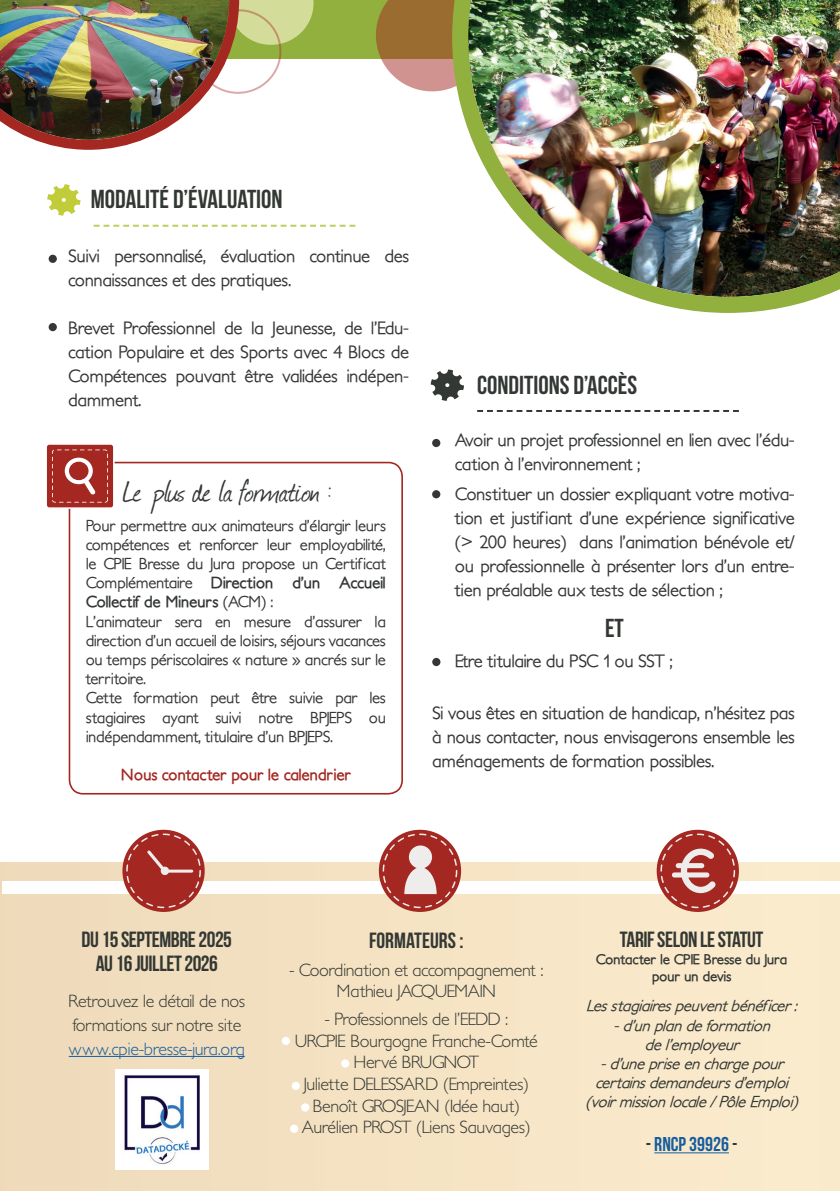
<style>
.page{position:relative;width:840px;height:1191px;background:#fff}
.page>*{position:absolute;margin:0;border:0;box-sizing:border-box;transform-origin:0 0}
.t1{font:35.6px "Journal";letter-spacing:-.01em;color:#343834}
.t2{font:26px "Bebas Neue";color:#343834}
.t3{font:22px/24px "Bebas Neue";letter-spacing:-.02em;color:#343834;text-align:center}
.t4{font:22px "Bebas Neue";color:#343834}
.t5{font:20px "Bebas Neue";color:#175d9e}
.t6{font:500 18px/24px "Petita";letter-spacing:-.02em;color:#343834;text-align:justify}
.t7{font:300 18px/21.6px "Petita";letter-spacing:-.02em;color:#343834;text-align:center}
.t8{font:300 18px "Petita";letter-spacing:-.02em;color:#175d9e}
.t9{font:500 16px/19.2px "Petita";letter-spacing:-.02em;color:#343834}
.t10{font:italic 500 16px/19.2px "Petita";color:#343834;text-align:center}
.t11{font:700 16px "Petita";letter-spacing:-.02em;color:#a42821}
.t12{font:700 14px/16.8px "Petita";letter-spacing:-.02em;color:#343834;text-align:center}
.s1{font-weight:700}
.s2{color:#343834}
</style>
<div class="page">
<div style="left:0;top:0;width:839px;height:59px;background:#92b03d"></div>
<div style="left:1px;top:862px;width:838px;height:328px;background:#f5e4c4"></div>
<div style="left:432px;top:439px;width:8px;height:8px;background:#343834;border-radius:50%"></div>
<div style="left:432px;top:490px;width:8px;height:8px;background:#343834;border-radius:50%"></div>
<svg style="left:477px;top:410px;width:261px;height:2px"></svg>
<svg style="left:430px;top:369px;width:33px;height:32px"></svg>
<hr style="left:69px;top:1056px;width:176px;height:1px;background:#175d9e">
<hr style="left:654px;top:1152px;width:74px;height:1px;background:#175d9e">
<svg style="left:376px;top:0;width:76px;height:92px;background:#b2865d"></svg>
<div style="left:69px;top:462px;width:334px;height:332px;border:2px solid #a42821;border-radius:14px"></div>
<svg style="left:47px;top:444px;width:68px;height:65px;background:#b34c47"></svg>
<div style="left:49px;top:255px;width:8px;height:8px;background:#343834;border-radius:50%"></div>
<div style="left:49px;top:323px;width:8px;height:8px;background:#343834;border-radius:50%"></div>
<svg style="left:94px;top:225px;width:261px;height:2px"></svg>
<svg style="left:47px;top:184px;width:33px;height:32px"></svg>
<div style="left:2px;top:881px;width:837px;height:13px;background:#fff"></div>
<svg style="left:378px;top:829px;width:83px;height:83px"></svg>
<svg style="left:382px;top:833px;width:75px;height:75px;background:#bf6c66"></svg>
<svg style="left:656px;top:829px;width:82px;height:83px"></svg>
<svg style="left:660px;top:833px;width:74px;height:75px;background:#bb615b"></svg>
<svg style="left:122px;top:829px;width:82px;height:83px"></svg>
<svg style="left:126px;top:833px;width:75px;height:75px;background:#b34d45"></svg>
<div style="left:281px;top:1036px;width:9px;height:9px;background:#fff;border-radius:50%"></div>
<div style="left:341px;top:1059px;width:8px;height:8px;background:#fff;border-radius:50%"></div>
<div style="left:291px;top:1081px;width:9px;height:9px;background:#fff;border-radius:50%"></div>
<div style="left:301px;top:1103px;width:8px;height:8px;background:#fff;border-radius:50%"></div>
<img style="left:0;top:0;width:314px;height:150px">
<img style="left:452px;top:0;width:387px;height:313px">
<img style="left:115px;top:1069px;width:94px;height:100px">
<div style="left:290px;top:1124px;width:8px;height:8px;background:#fff;border-radius:50%"></div>
<div style="left:432px;top:658px;width:8px;height:8px;background:#343834;border-radius:50%"></div>
<h2 class="t2" style="left:91px;top:185px;width:193px">MODALITÉ D’ÉVALUATION</h2>
<p class="t6" style="left:68px;top:244px;width:342px">Suivi personnalisé, évaluation continue des connaissances et des pratiques.</p>
<p class="t6" style="left:68px;top:316px;width:342px">Brevet Professionnel de la Jeunesse, de l’Edu&shy;cation Populaire et des Sports avec 4 Blocs de Compétences pouvant être validées indépen&shy;damment.</p>
<h1 class="t1" style="left:122px;top:467px;width:212px">Le plus de la formation :</h1>
<p class="t9" style="left:86px;top:516px;width:301px">Pour permettre aux animateurs d’élargir leurs compétences et renforcer leur employabilité, le CPIE Bresse du Jura propose un Certificat Complémentaire <span class="s1">Direction d’un Accueil Collectif de Mineurs</span> (ACM) :<br>L’animateur sera en mesure d’assurer la direction d’un accueil de loisirs, séjours vacances ou temps périscolaires « nature » ancrés sur le territoire.<br>Cette formation peut être suivie par les stagiaires ayant suivi notre BPJEPS ou indépendamment, titulaire d’un BPJEPS.</p>
<p class="t11" style="left:120px;top:765px;width:232px">Nous contacter pour le calendrier</p>
<h2 class="t2" style="left:477px;top:370px;width:161px">CONDITIONS D’ACCÈS</h2>
<p class="t6" style="left:454px;top:429px;width:341px">Avoir un projet professionnel en lien avec l’édu&shy;cation à l’environnement ;</p>
<p class="t6" style="left:454px;top:482px;width:341px">Constituer un dossier expliquant votre motiva&shy;tion et justifiant d’une expérience significative (&gt; 200 heures) dans l’animation bénévole et/ ou professionnelle à présenter lors d’un entre&shy;tien préalable aux tests de sélection ;</p>
<h2 class="t2" style="left:604px;top:613px;width:20px">ET</h2>
<p class="t6" style="left:454px;top:649px;width:219px">Etre titulaire du PSC 1 ou SST ;</p>
<p class="t6" style="left:432px;top:701px;width:364px">Si vous êtes en situation de handicap, n’hésitez pas à nous contacter, nous envisagerons ensemble les aménagements de formation possibles.</p>
<p class="t3" style="left:82px;top:927px;width:152px">DU 15 SEPTEMBRE 2025<br>AU 16 JUILLET 2026</p>
<p class="t7" style="left:68px;top:989px;width:178px;line-height:24px;text-align:left">Retrouvez le détail de nos formations sur notre site</p>
<p class="t8" style="left:69px;top:1038px;width:177px">www.cpie-bresse-jura.org</p>
<p class="t4" style="left:369px;top:928px;width:96px">FORMATEURS :</p>
<p class="t7" style="left:289px;top:959px;width:256px">- Coordination et accompagnement :<br>Mathieu JACQUEMAIN</p>
<p class="t7" style="left:295px;top:1008px;width:244px">- Professionnels de l’EEDD :<br>URCPIE Bourgogne Franche-Comté<br>Hervé BRUGNOT<br>Juliette DELESSARD (Empreintes)<br>Benoît GROSJEAN (Idée haut)<br>Aurélien PROST (Liens Sauvages)</p>
<p class="t3" style="left:619px;top:927px;width:145px">TARIF SELON LE STATUT</p>
<p class="t12" style="left:595px;top:951px;width:193px">Contacter le CPIE Bresse du Jura pour un devis</p>
<p class="t10" style="left:585px;top:996px;width:219px">Lesstagiairespeuventbénéficer : -d’unplandeformation del’employeur -d’unepriseenchargepour certainsdemandeursd’emploi (voirmissionlocale/PôleEmploi)</p>
<p class="t5" style="left:645px;top:1132px;width:93px"><span class="s2">-</span> RNCP 39926 <span class="s2">-</span></p>
</div>
